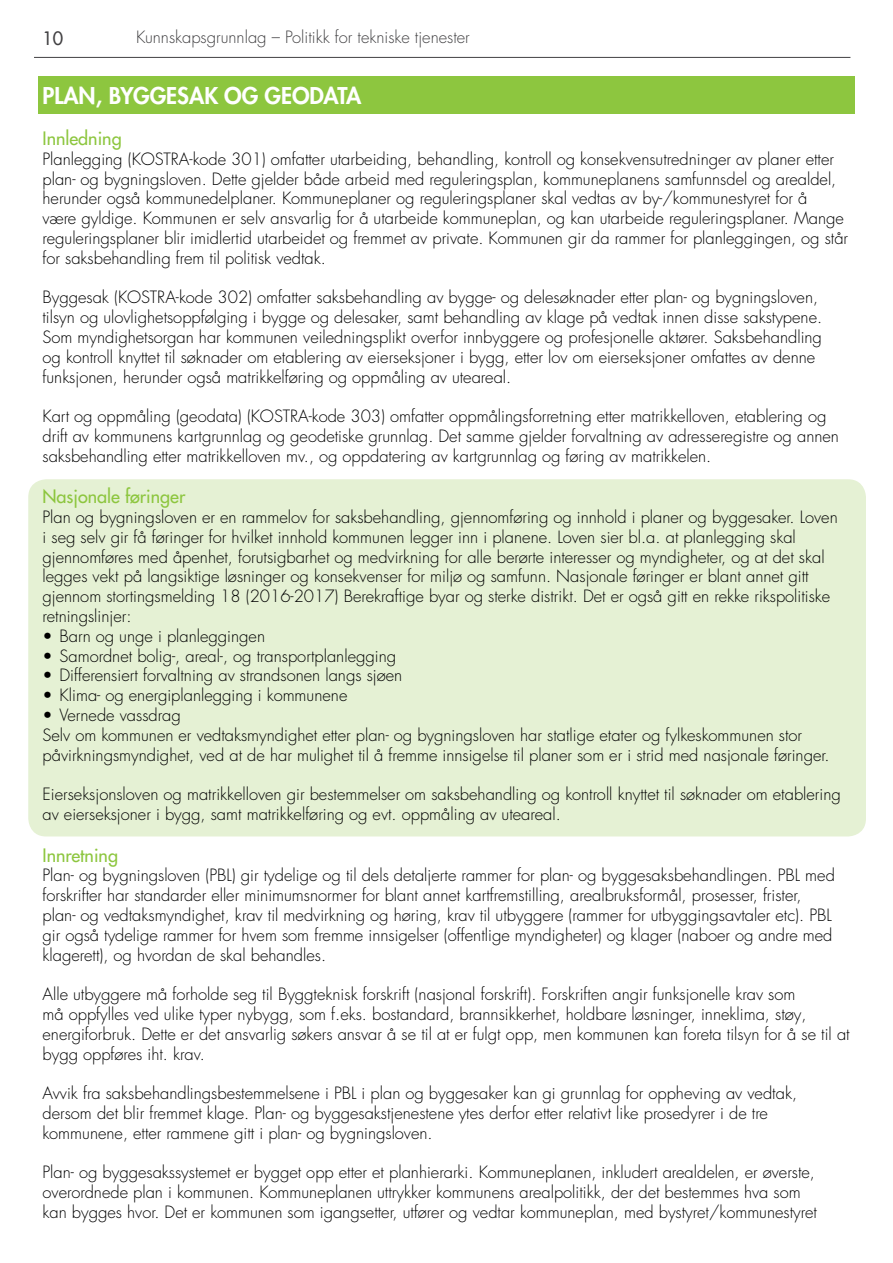
<style>
.page{position:relative;width:893px;height:1263px;background:#fff}
.page>*{position:absolute;margin:0;border:0;box-sizing:border-box;transform-origin:0 0}
.t1{font:800 22.5px "Futura LT Pro";color:#fff}
.t2{font:500 18px "Futura LT Pro";color:#8dc63f}
.t3{font:500 18px "Futura LT Pro";color:#414042}
.t4{font:300 16.5px/19.8px "Futura LT Pro";color:#000}
.t5{font:300 16.5px "Futura LT Pro";color:#414042}
</style>
<div class="page">
<hr style="left:34px;top:57px;width:816px;height:1px;background:#414042">
<div style="left:28px;top:479px;width:838px;height:357px;background:#e5f1d4;border-radius:18px"></div>
<div style="left:38px;top:77px;width:817px;height:37px;background:#8dc63f"></div>
<p class="t3" style="left:43px;top:25px;width:22px">10</p>
<p class="t5" style="left:136px;top:27px;width:335px">Kunnskapsgrunnlag – Politikk for tekniske tjenester</p>
<h1 class="t1" style="left:43px;top:78px;width:320px">PLAN, BYGGESAK OG GEODATA</h1>
<p class="t2" style="left:43px;top:125px;width:81px">Innledning</p>
<p class="t4" style="left:43px;top:149px;width:807px">Planlegging (KOSTRA-kode 301) omfatter utarbeiding, behandling, kontroll og konsekvensutredninger av planer etter plan- og bygningsloven. Dette gjelder både arbeid med reguleringsplan, kommuneplanens samfunnsdel og arealdel, herunder også kommunedelplaner. Kommuneplaner og reguleringsplaner skal vedtas av by-/kommunestyret for å<br>være gyldige. Kommunen er selv ansvarlig for å utarbeide kommuneplan, og kan utarbeide reguleringsplaner. Mange reguleringsplaner blir imidlertid utarbeidet og fremmet av private. Kommunen gir da rammer for planleggingen, og står for saksbehandling frem til politisk vedtak.</p>
<p class="t4" style="left:43px;top:288px;width:781px">Byggesak (KOSTRA-kode 302) omfatter saksbehandling av bygge- og delesøknader etter plan- og bygningsloven, tilsyn og ulovlighetsoppfølging i bygge og delesaker, samt behandling av klage på vedtak innen disse sakstypene.<br>Som myndighetsorgan har kommunen veiledningsplikt overfor innbyggere og profesjonelle aktører. Saksbehandling og kontroll knyttet til søknader om etablering av eierseksjoner i bygg, etter lov om eierseksjoner omfattes av denne funksjonen, herunder også matrikkelføring og oppmåling av uteareal.</p>
<p class="t4" style="left:43px;top:406px;width:798px">Kart og oppmåling (geodata) (KOSTRA-kode 303) omfatter oppmålingsforretning etter matrikkelloven, etablering og drift av kommunens kartgrunnlag og geodetiske grunnlag. Det samme gjelder forvaltning av adresseregistre og annen saksbehandling etter matrikkelloven mv., og oppdatering av kartgrunnlag og føring av matrikkelen.</p>
<p class="t2" style="left:43px;top:483px;width:144px">Nasjonale føringer</p>
<p class="t4" style="left:43px;top:507px;width:797px">Plan og bygningsloven er en rammelov for saksbehandling, gjennomføring og innhold i planer og byggesaker. Loven i seg selv gir få føringer for hvilket innhold kommunen legger inn i planene. Loven sier bl.a. at planlegging skal gjennomføres med åpenhet, forutsigbarhet og medvirkning for alle berørte interesser og myndigheter, og at det skal legges vekt på langsiktige løsninger og konsekvenser for miljø og samfunn. Nasjonale føringer er blant annet gitt gjennom stortingsmelding 18 (2016-2017) Berekraftige byar og sterke distrikt. Det er også gitt en rekke rikspolitiske retningslinjer:</p>
<p class="t4" style="left:43px;top:626px;width:224px">• Barn og unge i planleggingen</p>
<p class="t4" style="left:43px;top:646px;width:355px">• Samordnet bolig-, areal-, og transportplanlegging</p>
<p class="t4" style="left:43px;top:666px;width:361px">• Differensiert forvaltning av strandsonen langs sjøen</p>
<p class="t4" style="left:43px;top:685px;width:306px">• Klima- og energiplanlegging i kommunene</p>
<p class="t4" style="left:43px;top:705px;width:788px">• Vernede vassdrag<br>Selv om kommunen er vedtaksmyndighet etter plan- og bygningsloven har statlige etater og fylkeskommunen stor påvirkningsmyndighet, ved at de har mulighet til å fremme innsigelse til planer som er i strid med nasjonale føringer.</p>
<p class="t4" style="left:43px;top:784px;width:800px">Eierseksjonsloven og matrikkelloven gir bestemmelser om saksbehandling og kontroll knyttet til søknader om etablering av eierseksjoner i bygg, samt matrikkelføring og evt. oppmåling av uteareal.</p>
<p class="t2" style="left:43px;top:841px;width:77px">Innretning</p>
<p class="t4" style="left:43px;top:865px;width:794px">Plan- og bygningsloven (PBL) gir tydelige og til dels detaljerte rammer for plan- og byggesaksbehandlingen. PBL med forskrifter har standarder eller minimumsnormer for blant annet kartfremstilling, arealbruksformål, prosesser, frister, plan- og vedtaksmyndighet, krav til medvirkning og høring, krav til utbyggere (rammer for utbyggingsavtaler etc). PBL gir også tydelige rammer for hvem som fremme innsigelser (offentlige myndigheter) og klager (naboer og andre med klagerett), og hvordan de skal behandles.</p>
<p class="t4" style="left:43px;top:984px;width:809px">Alle utbyggere må forholde seg til Byggteknisk forskrift (nasjonal forskrift). Forskriften angir funksjonelle krav som<br>må oppfylles ved ulike typer nybygg, som f.eks. bostandard, brannsikkerhet, holdbare løsninger, inneklima, støy, energiforbruk. Dette er det ansvarlig søkers ansvar å se til at er fulgt opp, men kommunen kan foreta tilsyn for å se til at bygg oppføres iht. krav.</p>
<p class="t4" style="left:43px;top:1083px;width:756px">Avvik fra saksbehandlingsbestemmelsene i PBL i plan og byggesaker kan gi grunnlag for oppheving av vedtak, dersom det blir fremmet klage. Plan- og byggesakstjenestene ytes derfor etter relativt like prosedyrer i de tre kommunene, etter rammene gitt i plan- og bygningsloven.</p>
<p class="t4" style="left:43px;top:1162px;width:776px">Plan- og byggesakssystemet er bygget opp etter et planhierarki. Kommuneplanen, inkludert arealdelen, er øverste, overordnede plan i kommunen. Kommuneplanen uttrykker kommunens arealpolitikk, der det bestemmes hva som kan bygges hvor. Det er kommunen som igangsetter, utfører og vedtar kommuneplan, med bystyret/kommunestyret</p>
</div>
